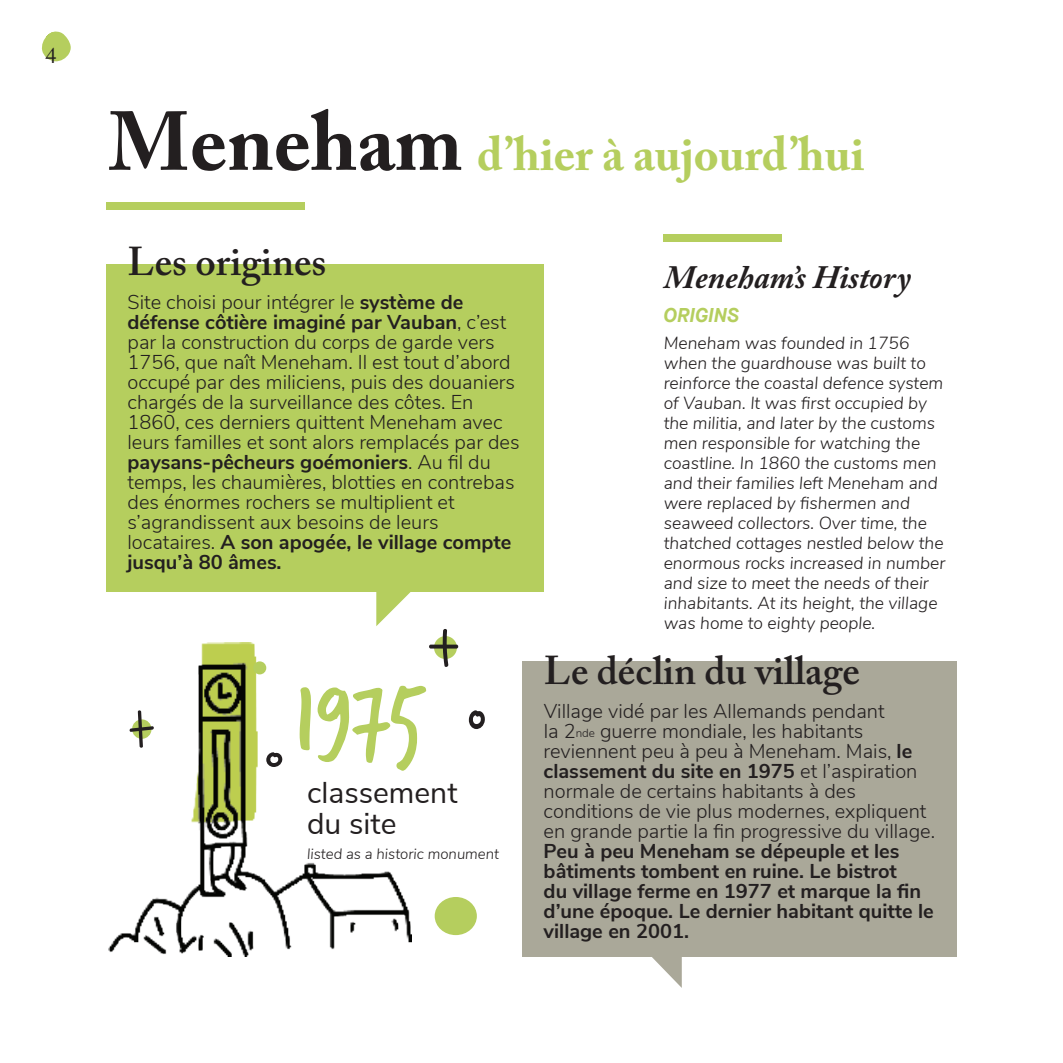
<style>
.page{position:relative;width:1063px;height:1063px;background:#fff}
.page>*{position:absolute;margin:0;border:0;box-sizing:border-box;transform-origin:0 0}
.t1{font:102.5px "Trash Hand";color:#b5ce5e}
.t2{font:700 47.5px "Adobe Caslon Pro";color:#b5ce5e}
.t3{font:600 40px "Adobe Caslon Pro";color:#231f20}
.t4{font:italic 700 32.5px "Adobe Caslon Pro";color:#231f20}
.t5{font:30px/31px "Nunito Sans";color:#231f20}
.t6{font:22.5px "Adobe Caslon Pro";color:#231f20}
.t7{font:300 20px/20px "Nunito Sans";color:#231f20}
.t8{font:700 20px/20px "Nunito Sans";color:#231f20}
.t9{font:italic 700 20px "Maison Neue";color:#b5ce5e}
.t10{font:italic 300 17.5px/20px "Nunito Sans";color:#231f20}
.t11{font:italic 300 15px "Nunito Sans";color:#231f20}
.s1{font-size:82.5px;color:#231f20}
.s2{font-weight:700}
.s3{font-size:11.75px}
</style>
<div class="page">
<svg style="left:41px;top:31px;width:30px;height:31px"></svg>
<div style="left:522px;top:661px;width:435px;height:296px;background:#aaa899"></div>
<div style="left:106px;top:202px;width:199px;height:7px;background:#b5ce5e"></div>
<div style="left:664px;top:235px;width:118px;height:7px;background:#b5ce5e"></div>
<div style="left:106px;top:264px;width:438px;height:327px;background:#b5ce5e"></div>
<svg style="left:376px;top:591px;width:38px;height:35px"></svg>
<svg style="left:652px;top:957px;width:30px;height:31px"></svg>
<img style="left:108px;top:642px;width:303px;height:315px">
<svg style="left:129px;top:710px;width:25px;height:38px"></svg>
<div style="left:253px;top:661px;width:13px;height:13px;background:#b5ce5e;border-radius:50%"></div>
<svg style="left:429px;top:629px;width:30px;height:38px"></svg>
<svg style="left:266px;top:751px;width:17px;height:16px"></svg>
<div style="left:435px;top:897px;width:42px;height:38px;background:#b5ce5e;border-radius:50%"></div>
<svg style="left:469px;top:710px;width:16px;height:19px"></svg>
<p class="t6" style="left:45px;top:47px;width:13px">4</p>
<h2 class="t2" style="left:108px;top:134px;width:758px"><span class="s1">Meneham</span> d’hier à aujourd’hui</h2>
<h3 class="t3" style="left:128px;top:246px;width:200px">Les origines</h3>
<p class="t7" style="left:128px;top:292px;width:394px">site choisi pour intégrer le <span class="s2">système de défense côtière imaginé par Vauban</span>, c’est par la construction du corps de garde vers 1756, que naît meneham. il est tout d’abord occupé par des miliciens, puis des douaniers chargés de la surveillance des côtes. en 1860, ces derniers quittent meneham avec leurs familles et sont alors remplacés par des <span class="s2">paysans-pêcheurs goémoniers</span>. Au fil du temps, les chaumières, blotties en contrebas des énormes rochers se multiplient et s’agrandissent aux besoins de leurs locataires. <span class="s2">A son apogée, le village compte jusqu’à 80 âmes.</span></p>
<h1 class="t1" style="left:294px;top:668px;width:131px">1975</h1>
<h3 class="t5" style="left:307px;top:779px;width:152px">classement du site</h3>
<p class="t11" style="left:307px;top:847px;width:194px">listed as a historic monument</p>
<h3 class="t4" style="left:664px;top:265px;width:249px">Meneham’s History</h3>
<p class="t9" style="left:664px;top:303px;width:77px">ORIGINS</p>
<p class="t10" style="left:664px;top:334px;width:283px">Meneham was founded in 1756 when the guardhouse was built to reinforce the coastal defence system of Vauban. It was first occupied by the militia, and later by the customs men responsible for watching the coastline. In 1860 the customs men and their families left Meneham and were replaced by fishermen and seaweed collectors. Over time, the thatched cottages nestled below the enormous rocks increased in number and size to meet the needs of their inhabitants. At its height, the village was home to eighty people.</p>
<h3 class="t3" style="left:544px;top:655px;width:318px">Le déclin du village</h3>
<p class="t7" style="left:544px;top:701px;width:393px">village vidé par les allemands pendant<br>la 2<span class="s3">nde</span> guerre mondiale, les habitants reviennent peu à peu à meneham. mais, <span class="s2">le classement du site en 1975</span> et l’aspiration normale de certains habitants à des conditions de vie plus modernes, expliquent en grande partie la fin progressive du village.</p>
<p class="t8" style="left:544px;top:841px;width:392px">Peu à peu Meneham se dépeuple et les bâtiments tombent en ruine. Le bistrot<br>du village ferme en 1977 et marque la fin d’une époque. Le dernier habitant quitte le village en 2001.</p>
</div>
